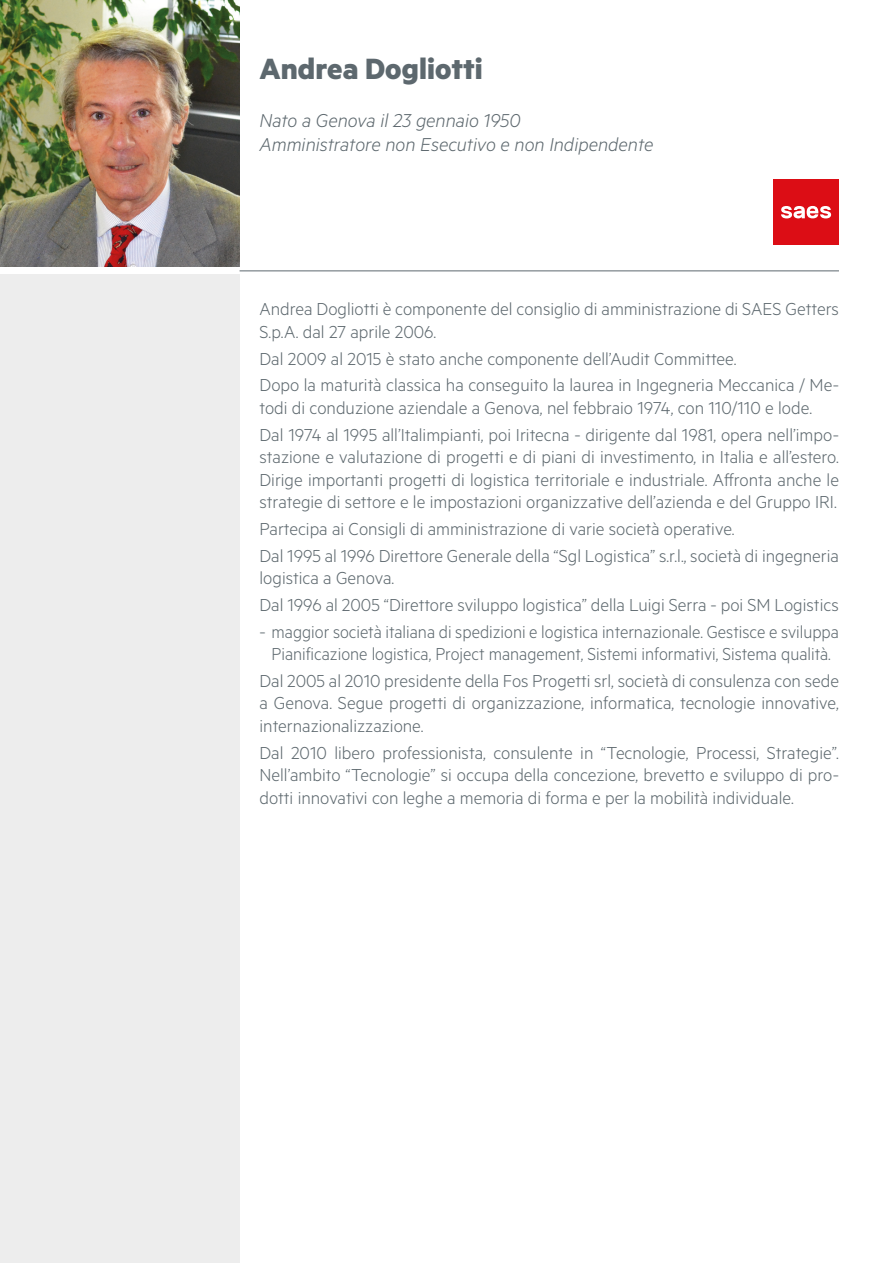
<style>
.page{position:relative;width:893px;height:1263px;background:#fff}
.page>*{position:absolute;margin:0;border:0;box-sizing:border-box;transform-origin:0 0}
.t1{font:700 33px "Metric";color:#5d686e}
.t2{font:italic 300 21px/24px "Metric";color:#5d686e}
.t3{font:300 19.5px/22.5px "Metric";color:#5d686e}
</style>
<div class="page">
<div style="left:0;top:274px;width:240px;height:989px;background:#ededed"></div>
<div style="left:773px;top:179px;width:66px;height:66px;background:#dc0d15"></div>
<svg style="left:781px;top:206px;width:50px;height:12px"></svg>
<img style="left:0;top:0;width:240px;height:267px">
<hr style="left:240px;top:270px;width:599px;height:1px;background:#5d686e">
<h1 class="t1" style="left:260px;top:48px;width:225px">Andrea Dogliotti</h1>
<p class="t2" style="left:260px;top:107px;width:395px">Nato a Genova il 23 gennaio 1950<br>Amministratore non Esecutivo e non Indipendente</p>
<p class="t3" style="left:260px;top:297px;width:581px">Andrea Dogliotti è componente del consiglio di amministrazione di SAES Getters<br>S.p.A. dal 27 aprile 2006.</p>
<p class="t3" style="left:260px;top:344px;width:581px;line-height:26.7px">Dal 2009 al 2015 è stato anche componente dell’Audit Committee.<br>Dopo la maturità classica ha conseguito la laurea in Ingegneria Meccanica / Me-</p>
<p class="t3" style="left:260px;top:393px;width:581px;line-height:26.7px">todi di conduzione aziendale a Genova, nel febbraio 1974, con 110/110 e lode.<br>Dal 1974 al 1995 all’Italimpianti, poi Iritecna - dirigente dal 1981, opera nell’impo-</p>
<p class="t3" style="left:260px;top:445px;width:581px;text-align:justify">stazione e valutazione di progetti e di piani di investimento, in Italia e all’estero.<br>Dirige importanti progetti di logistica territoriale e industriale. Affronta anche le strategie di settore e le impostazioni organizzative dell’azienda e del Gruppo IRI.</p>
<p class="t3" style="left:260px;top:514px;width:581px;line-height:26.7px">Partecipa ai Consigli di amministrazione di varie società operative.<br>Dal 1995 al 1996 Direttore Generale della “Sgl Logistica” s.r.l., società di ingegneria</p>
<p class="t3" style="left:260px;top:564px;width:581px;line-height:26.7px">logistica a Genova.<br>Dal 1996 al 2005 “Direttore sviluppo logistica” della Luigi Serra - poi SM Logistics</p>
<p class="t3" style="left:260px;top:619px;width:581px;text-align:center">- maggior società italiana di spedizioni e logistica internazionale. Gestisce e sviluppa<br>Pianificazione logistica, Project management, Sistemi informativi, Sistema qualità.</p>
<p class="t3" style="left:260px;top:669px;width:581px;text-align:justify">Dal 2005 al 2010 presidente della Fos Progetti srl, società di consulenza con sede a Genova. Segue progetti di organizzazione, informatica, tecnologie innovative, internazionalizzazione.</p>
<p class="t3" style="left:260px;top:740px;width:581px;text-align:justify">Dal 2010 libero professionista, consulente in “Tecnologie, Processi, Strategie”.<br>Nell’ambito “Tecnologie” si occupa della concezione, brevetto e sviluppo di pro&shy;dotti innovativi con leghe a memoria di forma e per la mobilità individuale.</p>
</div>
